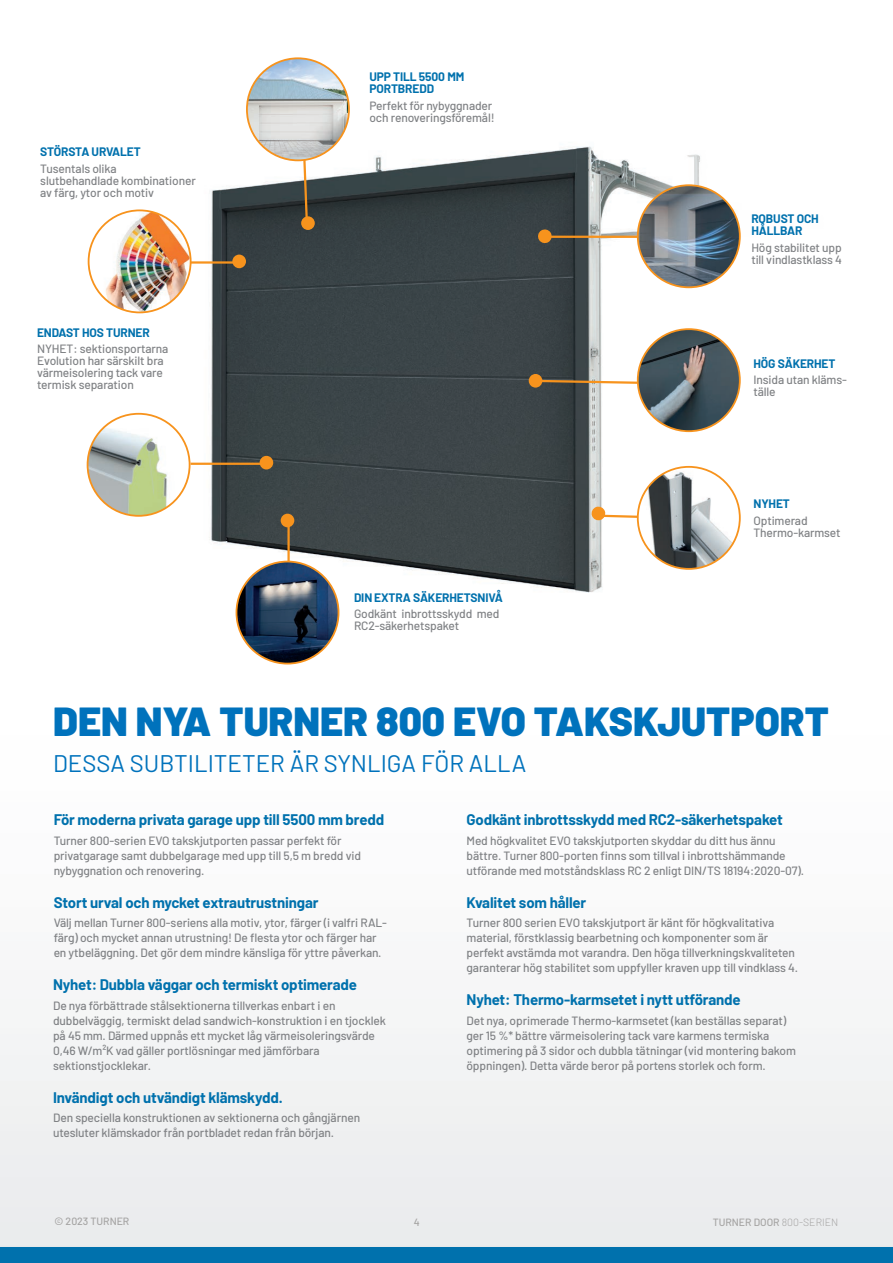
<style>
.page{position:relative;width:893px;height:1263px;background:#fff}
.page>*{position:absolute;margin:0;border:0;box-sizing:border-box;transform-origin:0 0}
.t1{font:900 40.5px "Barlow";color:#0072bc}
.t2{font:24px "Barlow";color:#0072bc}
.t3{font:700 15px "Barlow";letter-spacing:-.01em;color:#0071ad}
.t4{font:500 12px/15px "Barlow";letter-spacing:-.01em;color:#808285}
.t5{font:700 12px/12px "Barlow";letter-spacing:-.01em;color:#0071ad}
.t6{font:500 10.5px "Barlow";color:#a5a4a3}
.s1{font-weight:300}
</style>
<div class="page">
<div style="left:0;top:679px;width:893px;height:569px;background:#f7f7f8"></div>
<div style="left:0;top:1247px;width:893px;height:16px;background:#0071ad"></div>
<img style="left:189px;top:118px;width:552px;height:493px">
<img style="left:638px;top:467px;width:102px;height:102px;border-radius:51px">
<div style="left:637px;top:466px;width:104px;height:104px;border:2px solid #f7931d;border-radius:50%"></div>
<hr style="left:185px;top:261px;width:53px;height:3px;background:#f7931d">
<div style="left:232px;top:255px;width:14px;height:13px;background:#f7931d;border-radius:50%"></div>
<img style="left:89px;top:210px;width:102px;height:102px;border-radius:51px">
<div style="left:88px;top:209px;width:104px;height:104px;border:2px solid #f7931d;border-radius:50%"></div>
<img style="left:88px;top:414px;width:102px;height:102px;border-radius:51px">
<div style="left:87px;top:413px;width:104px;height:104px;border:2px solid #f7931d;border-radius:50%"></div>
<hr style="left:191px;top:463px;width:74px;height:2px;background:#f7931d">
<div style="left:260px;top:456px;width:13px;height:13px;background:#f7931d;border-radius:50%"></div>
<svg style="left:302px;top:160px;width:7px;height:59px"></svg>
<div style="left:301px;top:216px;width:14px;height:14px;background:#f7931d;border-radius:50%"></div>
<hr style="left:546px;top:236px;width:139px;height:2px;background:#f7931d">
<svg style="left:537px;top:228px;width:16px;height:16px"></svg>
<img style="left:638px;top:185px;width:102px;height:102px;border-radius:51px">
<div style="left:637px;top:184px;width:104px;height:104px;border:2px solid #f7931d;border-radius:50%"></div>
<svg style="left:541px;top:379px;width:96px;height:6px"></svg>
<img style="left:638px;top:329px;width:102px;height:102px;border-radius:51px">
<div style="left:637px;top:328px;width:104px;height:104px;border:2px solid #f7931d;border-radius:50%"></div>
<div style="left:529px;top:374px;width:13px;height:14px;background:#f7931d;border-radius:50%"></div>
<svg style="left:591px;top:506px;width:58px;height:15px"></svg>
<hr style="left:287px;top:521px;width:3px;height:54px;background:#f7931d">
<div style="left:281px;top:514px;width:13px;height:13px;background:#f7931d;border-radius:50%"></div>
<img style="left:236px;top:561px;width:102px;height:103px;border-radius:51px">
<div style="left:236px;top:561px;width:103px;height:103px;border:2px solid #f7931d;border-radius:50%"></div>
<img style="left:247px;top:58px;width:102px;height:99px">
<div style="left:246px;top:57px;width:104px;height:104px;border:2px solid #f7931d;border-radius:50%"></div>
<p class="t5" style="left:40px;top:145px;width:102px">STÖRSTA URVALET</p>
<p class="t4" style="left:40px;top:161px;width:157px;line-height:12px">Tusentals olika slutbehandlade kombinationer av färg, ytor och motiv</p>
<p class="t5" style="left:37px;top:326px;width:114px">ENDAST HOS TURNER</p>
<p class="t4" style="left:37px;top:342px;width:133px;line-height:12px">NYHET: sektionsportarna<br>Evolution har särskilt bra värmeisolering tack vare termisk separation</p>
<p class="t5" style="left:369px;top:70px;width:96px">UPP TILL 5500 MM<br>PORTBREDD</p>
<p class="t4" style="left:369px;top:98px;width:127px;line-height:12px">Perfekt för nybyggnader och renoveringsföremål!</p>
<p class="t5" style="left:354px;top:590px;width:150px">DIN EXTRA SÄKERHETSNIVÅ</p>
<p class="t4" style="left:354px;top:607px;width:147px;line-height:12px">Godkänt inbrottsskydd med<br>RC2-säkerhetspaket</p>
<p class="t5" style="left:751px;top:212px;width:69px">ROBUST OCH<br>HÅLLBAR</p>
<p class="t4" style="left:751px;top:240px;width:92px;line-height:12px">Hög stabilitet upp till vindlastklass 4</p>
<p class="t5" style="left:753px;top:356px;width:84px">HÖG SÄKERHET</p>
<p class="t4" style="left:753px;top:373px;width:95px;line-height:12px">Insida utan kläms&shy;tälle</p>
<p class="t5" style="left:753px;top:497px;width:38px">NYHET</p>
<p class="t4" style="left:753px;top:514px;width:89px;line-height:12px">Optimerad<br>Thermo-karmset</p>
<h1 class="t1" style="left:53px;top:691px;width:777px">DEN NYA TURNER 800 EVO TAKSKJUTPORT</h1>
<h2 class="t2" style="left:53px;top:746px;width:475px">DESSA SUBTILITETER ÄR SYNLIGA FÖR ALLA</h2>
<p class="t3" style="left:54px;top:809px;width:332px">För moderna privata garage upp till 5500 mm bredd</p>
<p class="t4" style="left:54px;top:832px;width:309px">Turner 800-serien EVO takskjutporten passar perfekt för privatgarage samt dubbelgarage med upp till 5,5 m bredd vid nybyggnation och renovering.</p>
<p class="t3" style="left:54px;top:891px;width:266px">Stort urval och mycket extrautrustningar</p>
<p class="t4" style="left:54px;top:914px;width:335px">Välj mellan Turner 800-seriens alla motiv, ytor, färger (i valfri RAL&shy;färg) och mycket annan utrustning! De flesta ytor och färger har en ytbeläggning. Det gör dem mindre känsliga för yttre påverkan.</p>
<p class="t3" style="left:53px;top:974px;width:306px">Nyhet: Dubbla väggar och termiskt optimerade</p>
<p class="t4" style="left:53px;top:997px;width:334px">De nya förbättrade stålsektionerna tillverkas enbart i en dubbelväggig, termiskt delad sandwich-konstruktion i en tjocklek på 45 mm. Därmed uppnås ett mycket låg värmeisoleringsvärde 0,46 W/m²K vad gäller portlösningar med jämförbara sektionstjocklekar.</p>
<p class="t3" style="left:53px;top:1086px;width:231px">Invändigt och utvändigt klämskydd.</p>
<p class="t4" style="left:53px;top:1110px;width:309px">Den speciella konstruktionen av sektionerna och gångjärnen utesluter klämskador från portbladet redan från början.</p>
<p class="t3" style="left:467px;top:809px;width:318px">Godkänt inbrottsskydd med RC2-säkerhetspaket</p>
<p class="t4" style="left:467px;top:832px;width:339px">Med högkvalitet EVO takskjutporten skyddar du ditt hus ännu bättre. Turner 800-porten finns som tillval i inbrottshämmande utförande med motståndsklass RC 2 enligt DIN/TS 18194:2020-07).</p>
<p class="t3" style="left:467px;top:891px;width:121px">Kvalitet som håller</p>
<p class="t4" style="left:467px;top:914px;width:333px">Turner 800 serien EVO takskjutport är känt för högkvalitativa material, förstklassig bearbetning och komponenter som är perfekt avstämda mot varandra. Den höga tillverkningskvaliteten garanterar hög stabilitet som uppfyller kraven upp till vindklass 4.</p>
<p class="t3" style="left:467px;top:989px;width:276px">Nyhet: Thermo-karmsetet i nytt utförande</p>
<p class="t4" style="left:467px;top:1012px;width:331px">Det nya, oprimerade Thermo-karmsetet (kan beställas separat) ger 15 %* bättre värmeisolering tack vare karmens termiska optimering på 3 sidor och dubbla tätningar (vid montering bakom öppningen). Detta värde beror på portens storlek och form.</p>
<p class="t6" style="left:55px;top:1213px;width:76px">© 2023 TURNER</p>
<p class="t6" style="left:414px;top:1214px;width:7px">4</p>
<p class="t6" style="left:713px;top:1214px;width:127px">TURNER DOOR <span class="s1">800-SERIEN</span></p>
</div>
